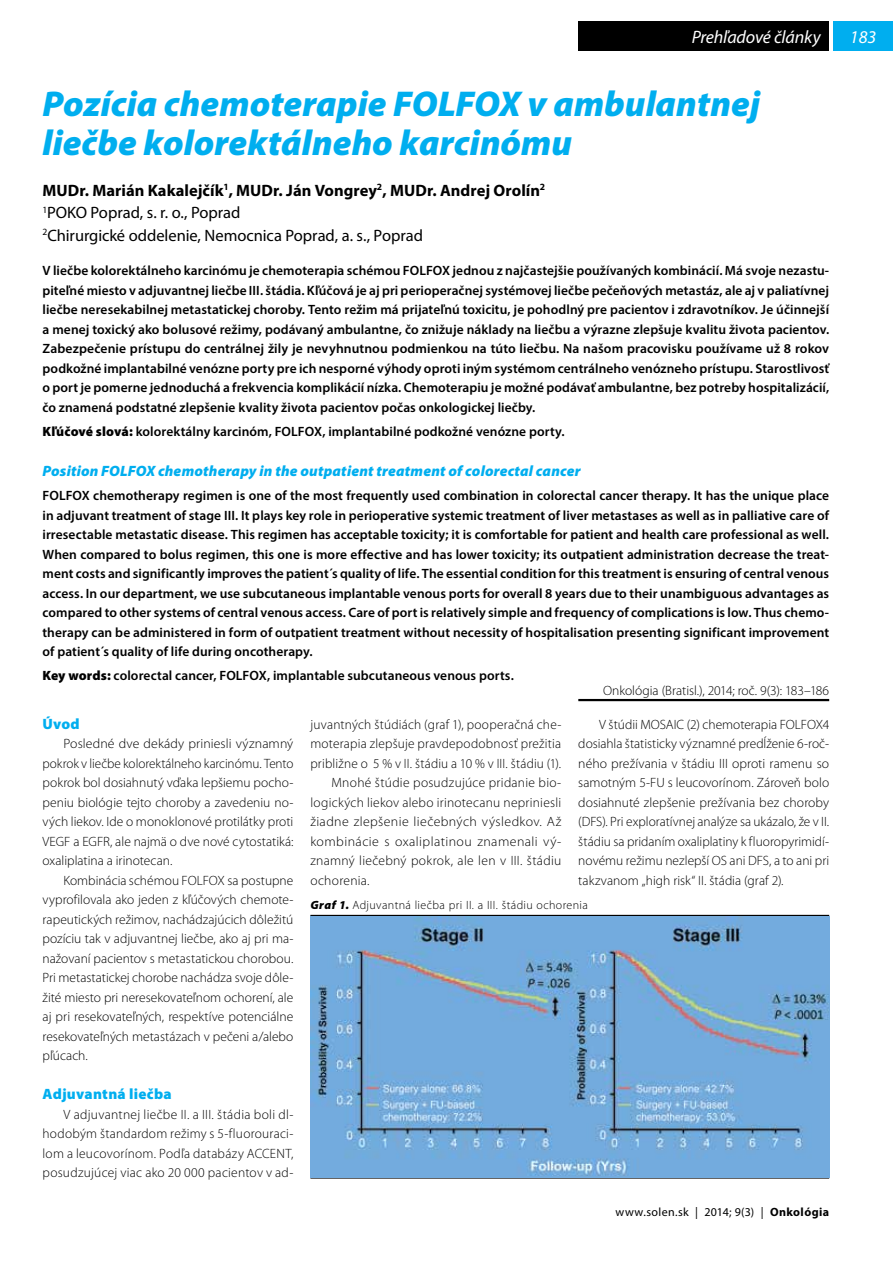
<style>
.page{position:relative;width:893px;height:1263px;background:#fff}
.page>*{position:absolute;margin:0;border:0;box-sizing:border-box;transform-origin:0 0}
.t1{font:italic 900 36px/39px "Myriad Pro";color:#00aeef}
.t2{font:italic 18px "Myriad Pro";letter-spacing:-.01em;color:#fff}
.t3{font:16.5px/22.5px "Myriad Pro";color:#000}
.t4{font:italic 900 15px "Myriad Pro";letter-spacing:.01em;color:#00aeef}
.t5{font:900 15px "Myriad Pro";letter-spacing:.015em;color:#00aeef}
.t6{font:600 13.5px/19.5px "Myriad Pro";letter-spacing:.005em;color:#000;text-align:justify}
.t7{font:300 13.5px/19.5px "Myriad Pro";letter-spacing:.015em;color:#000;text-align:justify}
.t8{font:300 13.5px "Myriad Pro";letter-spacing:-.005em;color:#000}
.t9{font:300 12px "Myriad Pro";letter-spacing:.03em;color:#000}
.t10{font:12px "Myriad Pro";letter-spacing:.03em;color:#000}
.s1{font-weight:700}
.s2{font-weight:900}
.s3{font-weight:900;font-style:italic}
</style>
<div class="page">
<div style="left:833px;top:21px;width:60px;height:30px;background:#00aeef"></div>
<div style="left:578px;top:21px;width:251px;height:30px;background:#000"></div>
<hr style="left:578px;top:699px;width:251px;height:2px;background:#000">
<hr style="left:310px;top:1178px;width:519px;height:1px;background:#000">
<hr style="left:310px;top:915px;width:519px;height:1px;background:#000">
<img style="left:310px;top:916px;width:519px;height:262px">
<h2 class="t2" style="left:692px;top:26px;width:130px">Prehľadové články</h2>
<h1 class="t1" style="left:43px;top:83px;width:719px">Pozícia chemoterapie FOLFOX v ambulantnej liečbe kolorektálneho karcinómu</h1>
<p class="t3" style="left:43px;top:179px;width:504px"><span class="s1">MUDr. Marián Kakalejčík</span><sup>1</sup><span class="s1">, MUDr. Ján Vongrey</span><sup>2</sup><span class="s1">, MUDr. Andrej Orolín</span><sup>2<br></sup><sup>1</sup>POKO Poprad, s. r. o., Poprad<br><sup>2</sup>Chirurgické oddelenie, Nemocnica Poprad, a. s., Poprad</p>
<p class="t6" style="left:43px;top:261px;width:788px">V liečbe kolorektálneho karcinómu je chemoterapia schémou FOLFOX jednou z najčastejšie používaných kombinácií. Má svoje nezastu&shy;piteľné miesto v adjuvantnej liečbe III. štádia. Kľúčová je aj pri perioperačnej systémovej liečbe pečeňových metastáz, ale aj v paliatívnej liečbe neresekabilnej metastatickej choroby. Tento režim má prijateľnú toxicitu, je pohodlný pre pacientov i zdravotníkov. Je účinnejší a menej toxický ako bolusové režimy, podávaný ambulantne, čo znižuje náklady na liečbu a výrazne zlepšuje kvalitu života pacientov.<br>Zabezpečenie prístupu do centrálnej žily je nevyhnutnou podmienkou na túto liečbu. Na našom pracovisku používame už 8 rokov podkožné implantabilné venózne porty pre ich nesporné výhody oproti iným systémom centrálneho venózneho prístupu. Starostlivosť o port je pomerne jednoduchá a frekvencia komplikácií nízka. Chemoterapiu je možné podávať ambulantne, bez potreby hospitalizácií, čo znamená podstatné zlepšenie kvality života pacientov počas onkologickej liečby.</p>
<p class="t6" style="left:43px;top:421px;width:524px"><span class="s2">Kľúčové slová:</span> kolorektálny karcinóm, FOLFOX, implantabilné podkožné venózne porty.</p>
<p class="t4" style="left:43px;top:461px;width:540px">Position FOLFOX chemotherapy in the outpatient treatment of colorectal cancer</p>
<p class="t6" style="left:43px;top:485px;width:788px">FOLFOX chemotherapy regimen is one of the most frequently used combination in colorectal cancer therapy. It has the unique place in adjuvant treatment of stage III. It plays key role in perioperative systemic treatment of liver metastases as well as in palliative care of irresectable metastatic disease. This regimen has acceptable toxicity; it is comfortable for patient and health care professional as well.<br>When compared to bolus regimen, this one is more effective and has lower toxicity; its outpatient administration decrease the treat&shy;ment costs and significantly improves the patient´s quality of life. The essential condition for this treatment is ensuring of central venous access. In our department, we use subcutaneous implantable venous ports for overall 8 years due to their unambiguous advantages as compared to other systems of central venous access. Care of port is relatively simple and frequency of complications is low. Thus chemo&shy;therapy can be administered in form of outpatient treatment without necessity of hospitalisation presenting significant improvement of patient´s quality of life during oncotherapy.</p>
<p class="t6" style="left:43px;top:665px;width:473px"><span class="s2">Key words:</span> colorectal cancer, FOLFOX, implantable subcutaneous venous ports.</p>
<p class="t8" style="left:603px;top:682px;width:228px">Onkológia (Bratisl.), 2014; roč. 9(3): 183–186</p>
<p class="t5" style="left:43px;top:713px;width:39px">Úvod</p>
<p class="t7" style="left:43px;top:734px;width:252px;text-indent:21px">Posledné dve dekády priniesli významný pokrok v liečbe kolorektálneho karcinómu. Tento pokrok bol dosiahnutý vďaka lepšiemu pocho&shy;peniu biológie tejto choroby a zavedeniu no&shy;vých liekov. Ide o monoklonové protilátky proti VEGF a EGFR, ale najmä o dve nové cytostatiká: oxaliplatina a irinotecan.</p>
<p class="t7" style="left:43px;top:870px;width:252px;text-indent:21px">Kombinácia schémou FOLFOX sa postupne vyprofilovala ako jeden z kľúčových chemote&shy;rapeutických režimov, nachádzajúcich dôležitú pozíciu tak v adjuvantnej liečbe, ako aj pri ma&shy;nažovaní pacientov s metastatickou chorobou.<br>Pri metastatickej chorobe nachádza svoje dôle&shy;žité miesto pri neresekovateľnom ochorení, ale aj pri resekovateľných, respektíve potenciálne resekovateľných metastázach v pečeni a/alebo pľúcach.</p>
<p class="t5" style="left:43px;top:1084px;width:131px">Adjuvantná liečba</p>
<p class="t7" style="left:43px;top:1104px;width:252px;text-indent:21px">V adjuvantnej liečbe II. a III. štádia boli dl&shy;hodobým štandardom režimy s 5-fluorouraci&shy;lom a leucovorínom. Podľa databázy ACCENT, posudzujúcej viac ako 20 000 pacientov v ad-</p>
<p class="t7" style="left:310px;top:714px;width:252px">juvantných štúdiách (graf 1), pooperačná che-</p>
<p class="t7" style="left:310px;top:734px;width:252px">moterapia zlepšuje pravdepodobnosť prežitia</p>
<p class="t7" style="left:310px;top:753px;width:252px">približne o 5 % v II. štádiu a 10 % v III. štádiu (1).</p>
<p class="t7" style="left:331px;top:773px;width:231px">Mnohé štúdie posudzujúce pridanie bio-</p>
<p class="t7" style="left:310px;top:792px;width:252px">logických liekov alebo irinotecanu nepriniesli</p>
<p class="t7" style="left:310px;top:812px;width:252px">žiadne zlepšenie liečebných výsledkov. Až</p>
<p class="t7" style="left:310px;top:831px;width:252px">kombinácie s oxaliplatinou znamenali vý-</p>
<p class="t7" style="left:310px;top:851px;width:252px">znamný liečebný pokrok, ale len v III. štádiu</p>
<p class="t7" style="left:310px;top:870px;width:61px">ochorenia.</p>
<p class="t7" style="left:578px;top:714px;width:252px;text-indent:21px">V štúdii MOSAIC (2) chemoterapia FOLFOX4 dosiahla štatisticky významné predĺženie 6-roč&shy;ného prežívania v štádiu III oproti ramenu so samotným 5-FU s leucovorínom. Zároveň bolo dosiahnuté zlepšenie prežívania bez choroby (DFS). Pri exploratívnej analýze sa ukázalo, že v II. štádiu sa pridaním oxaliplatiny k fluoropyrimidí&shy;novému režimu nezlepší OS ani DFS, a to ani pri takzvanom „high risk“ II. štádia (graf 2).</p>
<p class="t9" style="left:310px;top:897px;width:279px"><span class="s3">Graf 1.</span> Adjuvantná liečba pri II. a III. štádiu ochorenia</p>
<p class="t10" style="left:616px;top:1205px;width:215px">www.solen.sk | 2014; 9(3) | <span class="s1">Onkológia</span></p>
<h2 class="t2" style="left:850px;top:26px;width:28px">183</h2>
</div>
